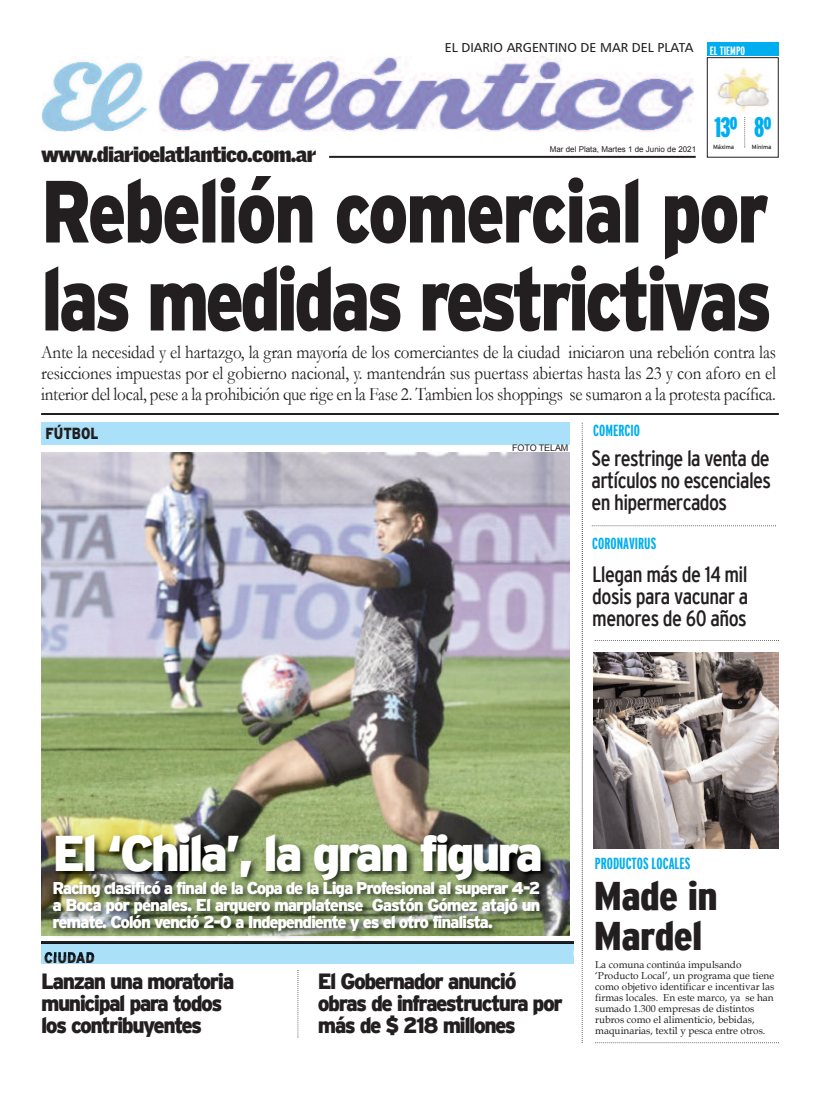
<style>
.page{position:relative;width:820px;height:1095px;background:#fff}
.page>*{position:absolute;margin:0;border:0;box-sizing:border-box;transform-origin:0 0}
.t1{font:900 88px/87.9px "Interstate";letter-spacing:-.055em;color:#231f20;scale:.81 1}
.t2{font:900 50px "Interstate";letter-spacing:-.065em;color:#fff}
.t3{font:900 condensed 40px/40px "Interstate";letter-spacing:-.015em;color:#231f20;scale:1.07 1}
.t4{font:900 extra-condensed 28px "Interstate";color:#00aeef}
.t5{font:900 22px/22px "Interstate";letter-spacing:-.07em;color:#231f20;scale:.95 1}
.t6{font:condensed 22px/22px "Interstate";letter-spacing:-.03em;color:#231f20;text-align:justify}
.t7{font:900 21px "Griffith Gothic";letter-spacing:-.03em;color:#231f20}
.t8{font:19px/21px "Garamond";letter-spacing:-.015em;color:#231f20;text-align:justify;scale:.9 1}
.t9{font:900 17px/17px "Interstate";letter-spacing:-.07em;color:#fff;text-align:justify}
.t10{font:700 extra-condensed 16px "Interstate";color:#00aeef}
.t11{font:900 16px "Interstate";color:#231f20;scale:.8 1}
.t12{font:13px "Humanist 777 BT Roman B";color:#231f20}
.t13{font:700 extra-condensed 12px "Interstate";color:#fff}
.t14{font:10px/11px "Book Antiqua";color:#231f20}
.t15{font:9px "Arial";letter-spacing:-.015em;color:#231f20}
.t16{font:8px "Arial";color:#231f20}
.t17{font:6px "Interstate";letter-spacing:-.005em;color:#231f20}
</style>
<div class="page">
<div style="left:41px;top:942px;width:532px;height:21px;background:#aae0f9"></div>
<svg style="left:581px;top:422px;width:1px;height:619px"></svg>
<hr style="left:41px;top:413px;width:737px;height:2px;background:#231f20">
<div style="left:41px;top:422px;width:528px;height:23px;background:#aae0f9"></div>
<img style="left:593px;top:652px;width:185px;height:196px">
<svg style="left:297px;top:970px;width:1px;height:67px"></svg>
<img style="left:42px;top:56px;width:651px;height:75px">
<hr style="left:329px;top:156px;width:366px;height:2px;background:#231f20">
<div style="left:706px;top:57px;width:72px;height:100px;border:1px solid #231f20"></div>
<div style="left:706px;top:43px;width:72px;height:13px;background:#00aeef"></div>
<svg style="left:744px;top:117px;width:1px;height:30px"></svg>
<img style="left:716px;top:68px;width:53px;height:43px">
<img style="left:41px;top:439px;width:542px;height:517px">
<img style="left:41px;top:948px;width:532px;height:8px">
<img style="left:581px;top:439px;width:1px;height:30px">
<svg style="left:571px;top:941px;width:2px;height:7px"></svg>
<img style="left:45px;top:951px;width:49px;height:5px">
<img style="left:41px;top:439px;width:528px;height:6px">
<img style="left:46px;top:439px;width:52px;height:1px">
<svg style="left:591px;top:525px;width:183px;height:1px"></svg>
<img style="left:41px;top:874px;width:530px;height:67px">
<img style="left:41px;top:941px;width:530px;height:7px">
<img style="left:240px;top:874px;width:98px;height:6px">
<p class="t12" style="left:444px;top:40px;width:250px">EL DIARIO ARGENTINO DE MAR DEL PLATA</p>
<p class="t13" style="left:709px;top:44px;width:37px">EL TIEMPO</p>
<h3 class="t4" style="left:714px;top:111px;width:59px">13º 8º</h3>
<p class="t7" style="left:41px;top:143px;width:276px">www.diarioelatlantico.com.ar</p>
<p class="t17" style="left:712px;top:143px;width:23px">Máxima</p>
<p class="t17" style="left:751px;top:143px;width:21px">Mínima</p>
<p class="t16" style="left:549px;top:145px;width:148px">Mar del Plata, Martes 1 de Junio de 2021</p>
<h1 class="t1" style="left:41px;top:167px;width:903px">Rebelión comercial por las medidas restrictivas</h1>
<p class="t8" style="left:41px;top:342px;width:817px">Ante la necesidad y el hartazgo, la gran mayoría de los comerciantes de la ciudad iniciaron una rebelión contra las resicciones impuestas por el gobierno nacional, y. mantendrán sus puertass abiertas hasta las 23 y con aforo en el interior del local, pese a la prohibición que rige en la Fase 2. Tambien los shoppings se sumaron a la protesta pacífica.</p>
<p class="t11" style="left:45px;top:424px;width:68px">FÚTBOL</p>
<p class="t15" style="left:512px;top:442px;width:58px">FOTO TELAM</p>
<p class="t10" style="left:593px;top:421px;width:48px">COMERCIO</p>
<p class="t6" style="left:591px;top:446px;width:181px">Se restringe la venta de artículos no escenciales en hipermercados</p>
<p class="t10" style="left:592px;top:534px;width:65px">CORONAVIRUS</p>
<p class="t6" style="left:592px;top:563px;width:158px">Llegan más de 14 mil dosis para vacunar a menores de 60 años</p>
<h2 class="t2" style="left:52px;top:824px;width:492px">El ‘Chila’, la gran figura</h2>
<p class="t9" style="left:52px;top:878px;width:489px">Racing clasificó a final de la Copa de la Liga Profesional al superar 4-2 a Boca por penales. El arquero marplatense Gastón Gómez atajó un remate. Colón venció 2-0 a Independiente y es el otro finalista.</p>
<p class="t11" style="left:44px;top:948px;width:65px">CIUDAD</p>
<p class="t5" style="left:41px;top:969px;width:205px">Lanzan una moratoria municipal para todos los contribuyentes</p>
<p class="t5" style="left:318px;top:969px;width:259px">El Gobernador anunció obras de infraestructura por más de $ 218 millones</p>
<p class="t10" style="left:594px;top:854px;width:97px">PRODUCTOS LOCALES</p>
<h3 class="t3" style="left:593px;top:875px;width:117px">Made in<br>Mardel</h3>
<p class="t14" style="left:595px;top:958px;width:181px">La comuna continúa impulsando ‘Producto Local’, un programa que tiene como objetivo identificar e incentivar las firmas locales. En este marco, ya se han sumado 1.300 empresas de distintos rubros como el alimenticio, bebidas, maquinarias, textil y pesca entre otros.</p>
</div>
